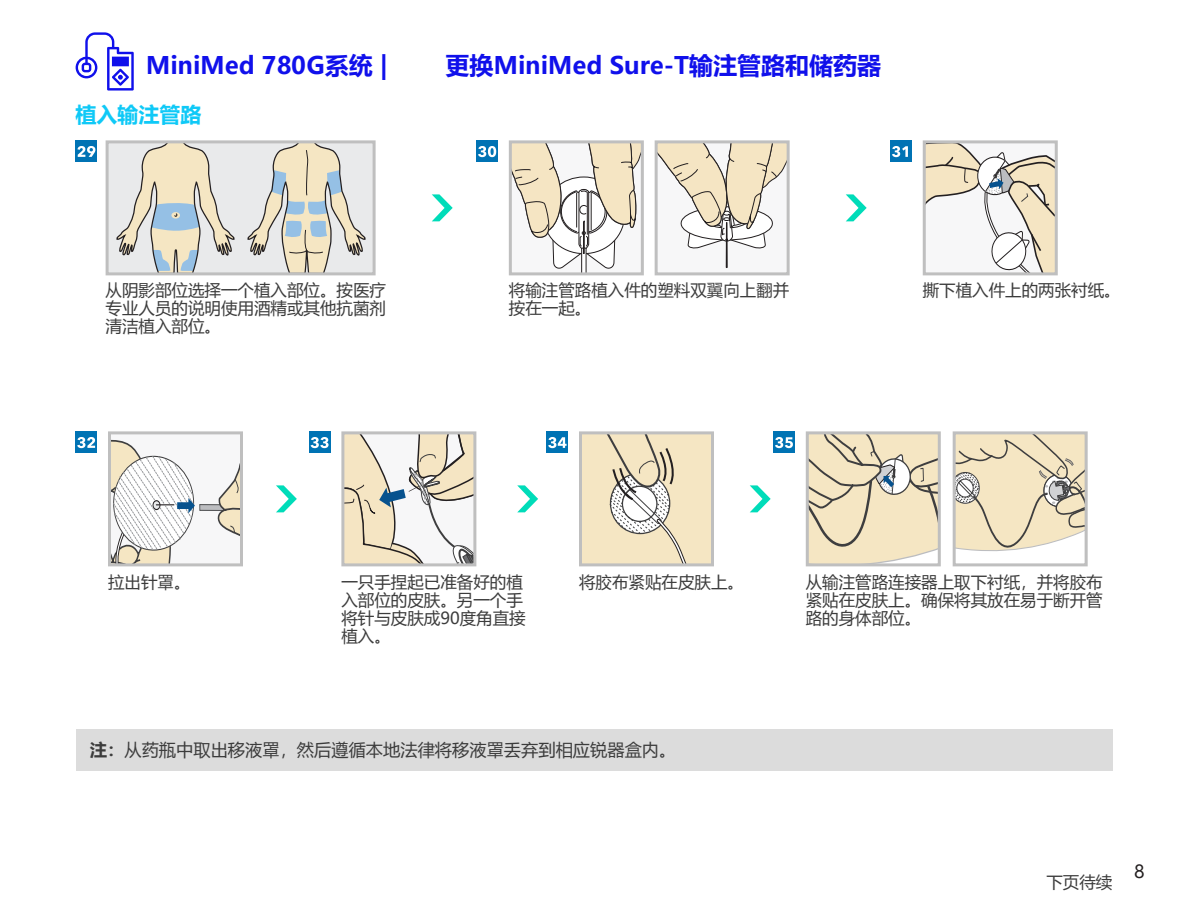
<style>
.page{position:relative;width:1188px;height:918px;background:#fff}
.page>*{position:absolute;margin:0;border:0;box-sizing:border-box;transform-origin:0 0}
.t1{font:700 24px "Microsoft Ya Hei";color:#1010eb}
.t2{font:700 21px "Microsoft Ya Hei";color:#0fc9f7}
.t3{font:18px "Microsoft Ya Hei";color:#231f20}
.t4{font:17.25px "Microsoft Ya Hei";color:#3c3c3c}
.t5{font:16.5px/18px "Microsoft Ya Hei";color:#3c3c3c;text-align:justify}
.s1{font-weight:700}
</style>
<div class="page">
<svg style="left:76px;top:32px;width:58px;height:59px"></svg>
<div style="left:107px;top:142px;width:267px;height:132px;background:#e9eaeb"></div>
<svg style="left:116px;top:144px;width:119px;height:127px"></svg>
<svg style="left:247px;top:144px;width:119px;height:127px"></svg>
<div style="left:106px;top:140px;width:270px;height:135px;border:3px solid #bfbfbf"></div>
<svg style="left:432px;top:194px;width:21px;height:27px"></svg>
<svg style="left:846px;top:194px;width:21px;height:27px"></svg>
<div style="left:76px;top:140px;width:21px;height:22px;background:#0073b4"></div>
<svg style="left:78px;top:146px;width:17px;height:11px"></svg>
<div style="left:309px;top:431px;width:22px;height:22px;background:#0073b4"></div>
<svg style="left:311px;top:437px;width:18px;height:11px"></svg>
<div style="left:76px;top:431px;width:21px;height:22px;background:#0073b4"></div>
<svg style="left:77px;top:437px;width:18px;height:11px"></svg>
<div style="left:547px;top:431px;width:21px;height:22px;background:#0073b4"></div>
<svg style="left:548px;top:437px;width:19px;height:11px"></svg>
<div style="left:773px;top:431px;width:22px;height:22px;background:#0073b4"></div>
<svg style="left:775px;top:437px;width:18px;height:11px"></svg>
<svg style="left:345px;top:435px;width:127px;height:127px"></svg>
<div style="left:341px;top:431px;width:135px;height:135px;border:3px solid #bfbfbf"></div>
<div style="left:109px;top:433px;width:133px;height:132px;background:#f7f7f8"></div>
<div style="left:200px;top:505px;width:26px;height:6px;background:#bcbdc0"></div>
<div style="left:200px;top:504px;width:26px;height:7px;border:1px solid #57585a"></div>
<svg style="left:217px;top:467px;width:22px;height:69px"></svg>
<svg style="left:112px;top:440px;width:83px;height:122px"></svg>
<div style="left:108px;top:431px;width:135px;height:135px;border:3px solid #bfbfbf"></div>
<svg style="left:583px;top:435px;width:127px;height:127px"></svg>
<div style="left:579px;top:431px;width:135px;height:135px;border:3px solid #bfbfbf"></div>
<svg style="left:810px;top:435px;width:127px;height:127px"></svg>
<div style="left:806px;top:431px;width:135px;height:135px;border:3px solid #bfbfbf"></div>
<svg style="left:957px;top:435px;width:127px;height:117px"></svg>
<div style="left:953px;top:431px;width:135px;height:135px;border:3px solid #bfbfbf"></div>
<svg style="left:517px;top:485px;width:21px;height:27px"></svg>
<svg style="left:750px;top:485px;width:21px;height:27px"></svg>
<svg style="left:276px;top:485px;width:21px;height:27px"></svg>
<div style="left:890px;top:140px;width:22px;height:22px;background:#0073b4"></div>
<svg style="left:892px;top:146px;width:16px;height:11px"></svg>
<svg style="left:927px;top:144px;width:127px;height:127px"></svg>
<div style="left:923px;top:140px;width:135px;height:135px;border:3px solid #bfbfbf"></div>
<div style="left:476px;top:140px;width:22px;height:22px;background:#0073b4"></div>
<svg style="left:478px;top:146px;width:18px;height:11px"></svg>
<svg style="left:513px;top:144px;width:127px;height:127px"></svg>
<div style="left:509px;top:140px;width:135px;height:135px;border:3px solid #bfbfbf"></div>
<svg style="left:659px;top:144px;width:127px;height:125px"></svg>
<div style="left:655px;top:140px;width:135px;height:135px;border:3px solid #bfbfbf"></div>
<div style="left:76px;top:729px;width:1036px;height:42px;background:#dcdcdc"></div>
<h1 class="t1" style="left:146px;top:49px;width:244px">MiniMed 780G系统 |</h1>
<h1 class="t1" style="left:446px;top:49px;width:437px">更换MiniMed Sure-T输注管路和储药器</h1>
<p class="t2" style="left:76px;top:100px;width:127px">植入输注管路</p>
<p class="t5" style="left:106px;top:280px;width:282px">从阴影部位选择一个植入部位。按医疗专业人员的说明使用酒精或其他抗菌剂清洁植入部位。</p>
<p class="t5" style="left:509px;top:280px;width:282px">将输注管路植入件的塑料双翼向上翻并</p>
<p class="t5" style="left:923px;top:280px;width:199px">撕下植入件上的两张衬纸。</p>
<p class="t5" style="left:509px;top:298px;width:84px">按在一起。</p>
<p class="t5" style="left:341px;top:573px;width:186px;text-align:left">一只手捏起已准备好的植入部位的皮肤。另一个手将针与皮肤成90度角直接植入。</p>
<p class="t5" style="left:108px;top:573px;width:84px">拉出针罩。</p>
<p class="t5" style="left:579px;top:573px;width:166px">将胶布紧贴在皮肤上。</p>
<p class="t5" style="left:806px;top:573px;width:298px">从输注管路连接器上取下衬纸，并将胶布紧贴在皮肤上。确保将其放在易于断开管路的身体部位。</p>
<p class="t4" style="left:90px;top:739px;width:588px"><span class="s1">注：</span>从药瓶中取出移液罩，然后遵循本地法律将移液罩丢弃到相应锐器盒内。</p>
<p class="t5" style="left:1046px;top:873px;width:67px">下页待续</p>
<p class="t3" style="left:1134px;top:860px;width:12px">8</p>
</div>
